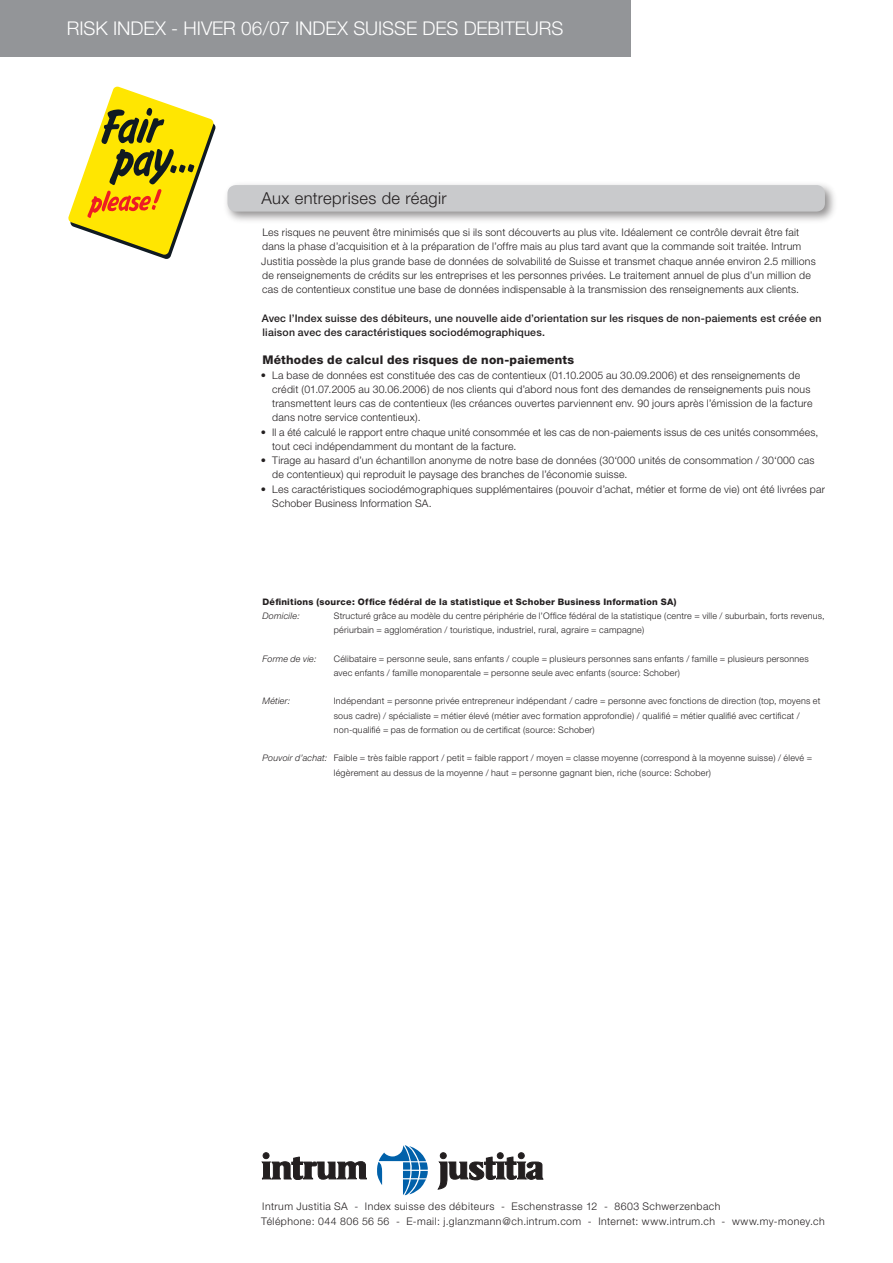
<style>
.page{position:relative;width:893px;height:1263px;background:#fff}
.page>*{position:absolute;margin:0;border:0;box-sizing:border-box;transform-origin:0 0}
.t1{font:300 18.9px "Helvetica Neue";letter-spacing:-.005em;color:#fff}
.t2{font:300 16.5px "Helvetica Neue";letter-spacing:.02em;color:#231f20}
.t3{font:800 12px "Helvetica Neue";letter-spacing:.02em;color:#231f20}
.t4{font:300 10.5px/14.2px "Helvetica Neue";letter-spacing:.02em;color:#231f20}
.t5{font:300 10.5px/14.2px "Helvetica Neue";letter-spacing:.04em;color:#231f20}
.t6{font:500 10.5px/14.2px "Helvetica Neue";letter-spacing:.02em;color:#231f20}
.t7{font:300 9px/14.2px "Helvetica Neue";letter-spacing:.025em;color:#231f20}
.t8{font:800 9px "Helvetica Neue";letter-spacing:.025em;color:#231f20}
.t9{font:italic 300 9px "Helvetica Neue";letter-spacing:.025em;color:#231f20}
.s1{font-style:italic}
</style>
<div class="page">
<div style="left:223px;top:180px;width:615px;height:46px;background:#231f20;opacity:.5"></div>
<div style="left:227px;top:185px;width:598px;height:27px;background:#c9cacc;border-radius:9px"></div>
<svg style="left:68px;top:86px;width:148px;height:173px"></svg>
<div style="left:440px;top:1152px;width:6px;height:7px;border:1px solid #231f20;border-radius:50%"></div>
<div style="left:263px;top:1152px;width:6px;height:7px;border:1px solid #231f20;border-radius:50%"></div>
<svg style="left:262px;top:1153px;width:105px;height:27px"></svg>
<div style="left:497px;top:1152px;width:6px;height:7px;border:1px solid #231f20;border-radius:50%"></div>
<div style="left:518px;top:1152px;width:6px;height:7px;border:1px solid #231f20;border-radius:50%"></div>
<svg style="left:438px;top:1153px;width:105px;height:36px"></svg>
<svg style="left:377px;top:1145px;width:51px;height:50px"></svg>
<div style="left:0;top:0;width:631px;height:57px;background:#939598"></div>
<h1 class="t1" style="left:67px;top:17px;width:498px">RISK INDEX - HIVER 06/07 INDEX SUISSE DES DEBITEURS</h1>
<h2 class="t2" style="left:262px;top:188px;width:187px">Aux entreprises de réagir</h2>
<p class="t4" style="left:261px;top:225px;width:556px">Les risques ne peuvent être minimisés que si ils sont découverts au plus vite. Idéalement ce contrôle devrait être fait dans la phase d’acquisition et à la préparation de l’offre mais au plus tard avant que la commande soit traitée. Intrum Justitia possède la plus grande base de données de solvabilité de Suisse et transmet chaque année environ 2.5 millions de renseignements de crédits sur les entreprises et les personnes privées. Le traitement annuel de plus d’un million de cas de contentieux constitue une base de données indispensable à la transmission des renseignements aux clients.</p>
<p class="t6" style="left:262px;top:311px;width:561px">Avec l’Index suisse des débiteurs, une nouvelle aide d’orientation sur les risques de non-paiements est créée en liaison avec des caractéristiques sociodémographiques.</p>
<p class="t3" style="left:262px;top:353px;width:313px">Méthodes de calcul des risques de non-paiements</p>
<p class="t4" style="left:272px;top:367px;width:542px;text-indent:-12px">• La base de données est constituée des cas de contentieux (01.10.2005 au 30.09.2006) et des renseignements de crédit (01.07.2005 au 30.06.2006) de nos clients qui d’abord nous font des demandes de renseignements puis nous transmettent leurs cas de contentieux (les créances ouvertes parviennent env. 90 jours après l’émission de la facture dans notre service contentieux).</p>
<p class="t4" style="left:272px;top:424px;width:547px;text-indent:-12px">• Il a été calculé le rapport entre chaque unité consommée et les cas de non-paiements issus de ces unités consommées, tout ceci indépendamment du montant de la facture.</p>
<p class="t4" style="left:272px;top:453px;width:544px;text-indent:-12px">• Tirage au hasard d’un échantillon anonyme de notre base de données (30‘000 unités de consommation / 30‘000 cas de contentieux) qui reproduit le paysage des branches de l’économie suisse.</p>
<p class="t4" style="left:272px;top:481px;width:554px;text-indent:-12px">• Les caractéristiques sociodémographiques supplémentaires (pouvoir d’achat, métier et forme de vie) ont été livrées par<br>Schober Business Information SA.</p>
<p class="t8" style="left:263px;top:596px;width:415px">Définitions (source: Office fédéral de la statistique et Schober Business Information SA)</p>
<p class="t9" style="left:262px;top:610px;width:39px">Domicile:</p>
<p class="t7" style="left:334px;top:608px;width:492px">Structuré grâce au modèle du centre périphérie de l’Office fédéral de la statistique (centre = ville / suburbain, forts revenus, périurbain = agglomération / touristique, industriel, rural, agraire = campagne)</p>
<p class="t9" style="left:262px;top:653px;width:56px">Forme de vie:</p>
<p class="t7" style="left:334px;top:651px;width:477px">Célibataire = personne seule, sans enfants / couple = plusieurs personnes sans enfants / famille = plusieurs personnes avec enfants / famille monoparentale = personne seule avec enfants (source: Schober)</p>
<p class="t9" style="left:262px;top:696px;width:29px">Métier:</p>
<p class="t7" style="left:334px;top:694px;width:488px">Indépendant = personne privée entrepreneur indépendant / cadre = personne avec fonctions de direction (top, moyens et sous cadre) / spécialiste = métier élevé (métier avec formation approfondie) / qualifié = métier qualifié avec certificat / non-qualifié = pas de formation ou de certificat (source: Schober)</p>
<p class="t7" style="left:334px;top:751px;width:480px;text-indent:-71px"><span class="s1">Pouvoir d’achat:</span> Faible = très faible rapport / petit = faible rapport / moyen = classe moyenne (correspond à la moyenne suisse) / élevé = légèrement au dessus de la moyenne / haut = personne gagnant bien, riche (source: Schober)</p>
<p class="t5" style="left:261px;top:1199px;width:565px">Intrum Justitia SA - Index suisse des débiteurs - Eschenstrasse 12 - 8603 Schwerzenbach<br>Téléphone: 044 806 56 56 - E-mail: j.glanzmann@ch.intrum.com - Internet: www.intrum.ch - www.my-money.ch</p>
</div>
